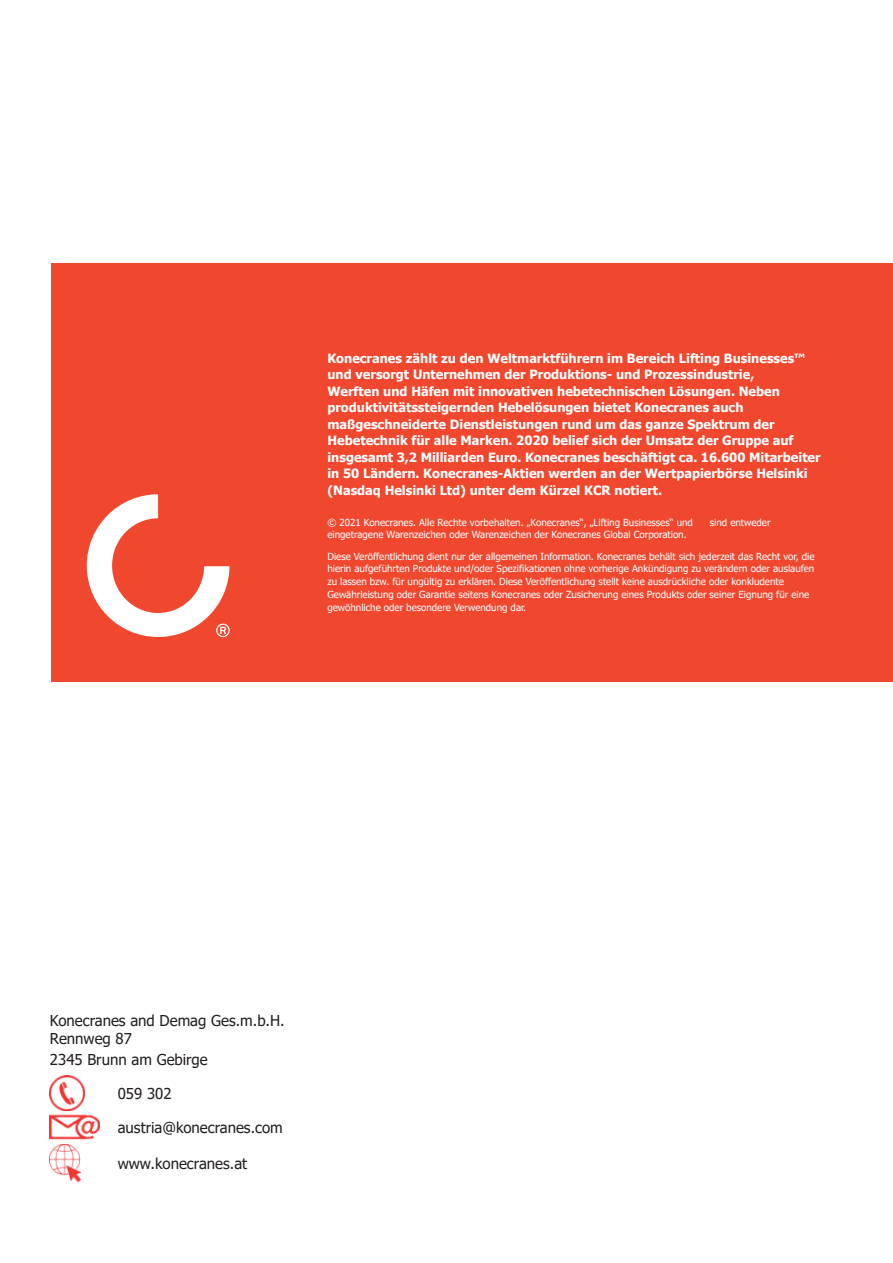
<style>
.page{position:relative;width:893px;height:1263px;background:#fff}
.page>*{position:absolute;margin:0;border:0;box-sizing:border-box;transform-origin:0 0}
.t1{font:15px/18px "Tahoma";color:#231f20}
.t2{font:700 12.75px/16.5px "Tahoma";color:#fff}
.t3{font:9.75px/12.8px "Tahoma";color:#fff}
</style>
<div class="page">
<img style="left:50px;top:1076px;width:35px;height:34px">
<img style="left:50px;top:1114px;width:49px;height:26px">
<img style="left:50px;top:1144px;width:31px;height:37px">
<div style="left:51px;top:263px;width:842px;height:418px;background:#ef482f"></div>
<svg style="left:87px;top:494px;width:143px;height:143px"></svg>
<p class="t2" style="left:327px;top:350px;width:495px">Konecranes zählt zu den Weltmarktführern im Bereich Lifting Businesses™ und versorgt Unternehmen der Produktions- und Prozessindustrie,<br>Werften und Häfen mit innovativen hebetechnischen Lösungen. Neben produktivitätssteigernden Hebelösungen bietet Konecranes auch maßgeschneiderte Dienstleistungen rund um das ganze Spektrum der Hebetechnik für alle Marken. 2020 belief sich der Umsatz der Gruppe auf insgesamt 3,2 Milliarden Euro. Konecranes beschäftigt ca. 16.600 Mitarbeiter in 50 Ländern. Konecranes-Aktien werden an der Wertpapierbörse Helsinki (Nasdaq Helsinki Ltd) unter dem Kürzel KCR notiert.</p>
<p class="t3" style="left:327px;top:516px;width:367px">© 2021 Konecranes. Alle Rechte vorbehalten. „Konecranes“, „Lifting Businesses“ und</p>
<p class="t3" style="left:710px;top:516px;width:62px">sind entweder</p>
<p class="t3" style="left:327px;top:525px;width:489px;line-height:21.3px">eingetragene Warenzeichen oder Warenzeichen der Konecranes Global Corporation.<br>Diese Veröffentlichung dient nur der allgemeinen Information. Konecranes behält sich jederzeit das Recht vor, die</p>
<p class="t3" style="left:327px;top:563px;width:488px">hierin aufgeführten Produkte und/oder Spezifikationen ohne vorherige Ankündigung zu verändern oder auslaufen zu lassen bzw. für ungültig zu erklären. Diese Veröffentlichung stellt keine ausdrückliche oder konkludente Gewährleistung oder Garantie seitens Konecranes oder Zusicherung eines Produkts oder seiner Eignung für eine gewöhnliche oder besondere Verwendung dar.</p>
<h1 class="t1" style="left:50px;top:1012px;width:236px">Konecranes and Demag Ges.m.b.H.<br>Rennweg 87</h1>
<h1 class="t1" style="left:50px;top:1051px;width:159px">2345 Brunn am Gebirge</h1>
<h1 class="t1" style="left:118px;top:1085px;width:55px">059 302</h1>
<h1 class="t1" style="left:118px;top:1120px;width:167px">austria@konecranes.com</h1>
<h1 class="t1" style="left:118px;top:1155px;width:131px">www.konecranes.at</h1>
</div>
